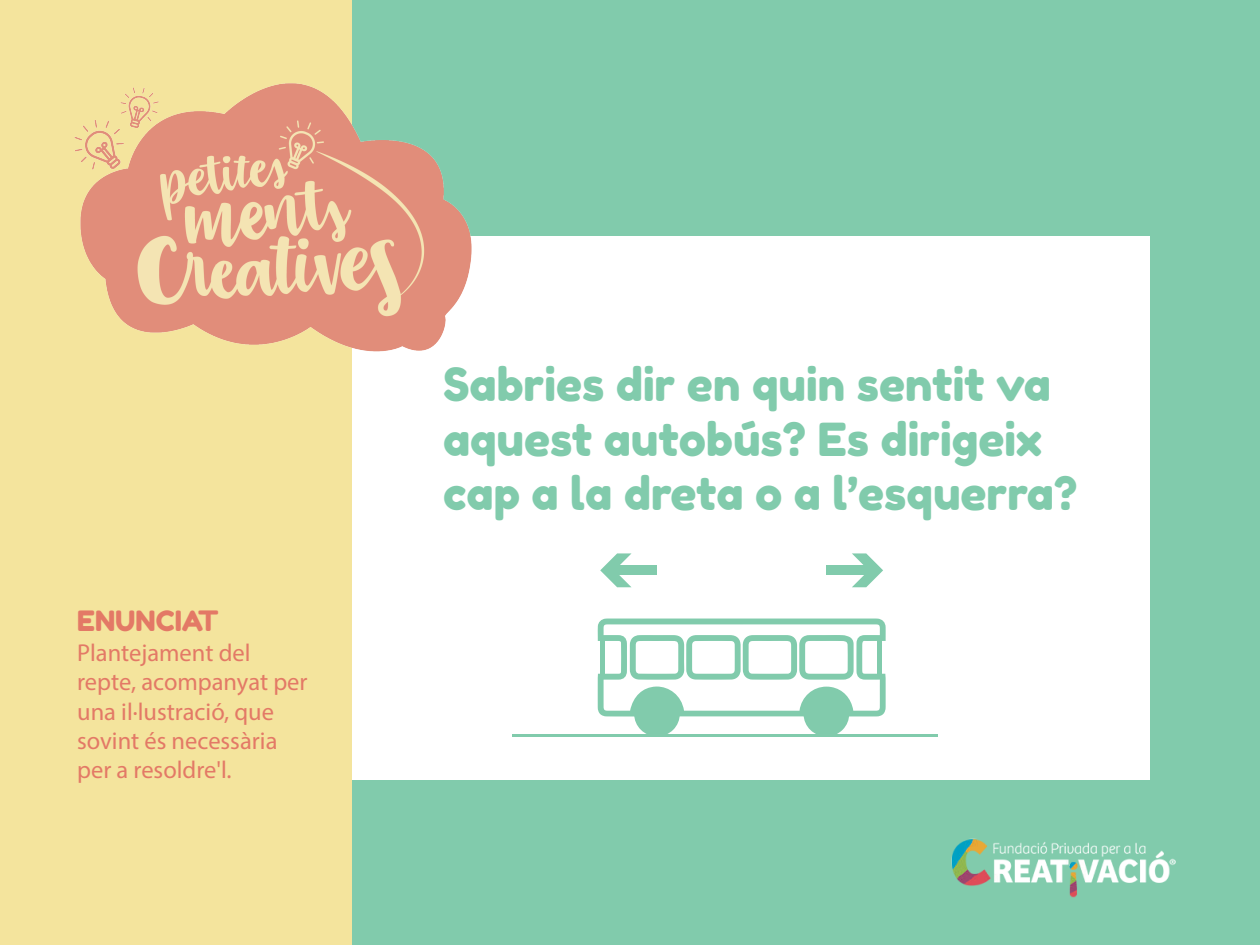
<style>
.page{position:relative;width:1260px;height:945px;background:#81cbac}
.page>*{position:absolute;margin:0;border:0;box-sizing:border-box;transform-origin:0 0}
.t1{font:45.5px/54.6px "Fredoka One";color:#81cbac}
.t2{font:28px "Fredoka One";color:#e37966}
.t3{font:24.5px/29.4px "Myriad Pro";color:#e37966}
</style>
<div class="page">
<div style="left:326px;top:236px;width:824px;height:544px;background:#fff"></div>
<div style="left:0;top:0;width:352px;height:945px;background:#f4e49d"></div>
<img style="left:74px;top:83px;width:398px;height:269px">
<img style="left:951px;top:838px;width:225px;height:60px">
<svg style="left:598px;top:619px;width:288px;height:115px"></svg>
<div style="left:826px;top:565px;width:46px;height:10px;background:#81cbac"></div>
<svg style="left:852px;top:553px;width:31px;height:34px"></svg>
<div style="left:612px;top:565px;width:45px;height:10px;background:#81cbac"></div>
<svg style="left:600px;top:553px;width:32px;height:34px"></svg>
<hr style="left:512px;top:734px;width:426px;height:3px;background:#81cbac">
<div style="left:600px;top:639px;width:5px;height:38px;background:#81cbac"></div>
<div style="left:877px;top:638px;width:5px;height:39px;background:#81cbac"></div>
<p class="t2" style="left:77px;top:604px;width:143px">ENUNCIAT</p>
<p class="t3" style="left:77px;top:638px;width:232px">Plantejament del repte, acompanyat per una il·lustració, que sovint és necessària per a resoldre'l.</p>
<h1 class="t1" style="left:443px;top:357px;width:636px">Sabries dir en quin sentit va aquest autobús? Es dirigeix cap a la dreta o a l’esquerra?</h1>
</div>
